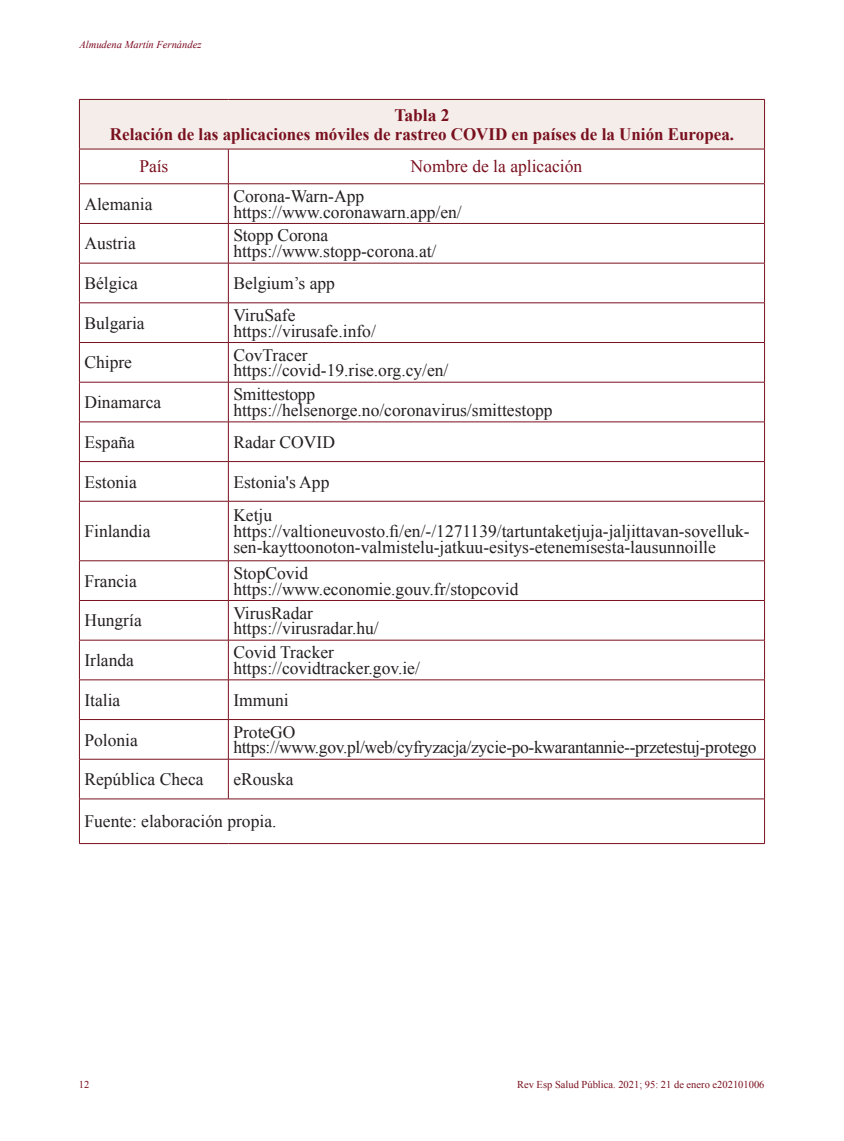
<style>
.page{position:relative;width:844px;height:1141px;background:#fff}
.page>*{position:absolute;margin:0;border:0;box-sizing:border-box;transform-origin:0 0}
.t1{font:17.5px/15.8px "Times New Roman";color:#231f20}
.t2{font:17.5px/15.8px "Times New Roman";letter-spacing:-.02em;color:#231f20}
.t3{font:700 17.5px/19.2px "Times New Roman";color:#79101e;text-align:center}
.t4{font:17.5px "Times New Roman";color:#79101e}
.t5{font:10.5px "Times New Roman";color:#79101e}
.t6{font:italic 10.5px "Times New Roman";color:#7a071e}
</style>
<div class="page">
<div style="left:79px;top:99px;width:685px;height:50px;background:#f4edea"></div>
<svg style="left:80px;top:150px;width:684px;height:649px"></svg>
<hr style="left:79px;top:100px;width:1px;height:49px;background:#79101e">
<hr style="left:764px;top:100px;width:1px;height:49px;background:#79101e">
<hr style="left:79px;top:99px;width:149px;height:1px;background:#79101e">
<hr style="left:228px;top:99px;width:536px;height:1px;background:#79101e">
<hr style="left:79px;top:149px;width:149px;height:1px;background:#79101e">
<hr style="left:79px;top:149px;width:1px;height:35px;background:#79101e">
<hr style="left:228px;top:149px;width:536px;height:1px;background:#79101e">
<hr style="left:228px;top:149px;width:1px;height:35px;background:#79101e">
<hr style="left:764px;top:149px;width:1px;height:35px;background:#79101e">
<hr style="left:79px;top:184px;width:1px;height:39px;background:#79101e">
<hr style="left:228px;top:184px;width:1px;height:39px;background:#79101e">
<hr style="left:764px;top:184px;width:1px;height:39px;background:#79101e">
<hr style="left:228px;top:224px;width:1px;height:39px;background:#79101e">
<hr style="left:228px;top:263px;width:1px;height:40px;background:#79101e">
<hr style="left:764px;top:263px;width:1px;height:40px;background:#79101e">
<hr style="left:228px;top:303px;width:1px;height:39px;background:#79101e">
<hr style="left:764px;top:303px;width:1px;height:39px;background:#79101e">
<hr style="left:228px;top:343px;width:1px;height:39px;background:#79101e">
<hr style="left:764px;top:343px;width:1px;height:39px;background:#79101e">
<hr style="left:228px;top:382px;width:1px;height:40px;background:#79101e">
<hr style="left:764px;top:382px;width:1px;height:40px;background:#79101e">
<hr style="left:228px;top:422px;width:1px;height:39px;background:#79101e">
<hr style="left:764px;top:422px;width:1px;height:39px;background:#79101e">
<hr style="left:228px;top:462px;width:1px;height:39px;background:#79101e">
<hr style="left:764px;top:462px;width:1px;height:39px;background:#79101e">
<hr style="left:228px;top:501px;width:1px;height:60px;background:#79101e">
<hr style="left:764px;top:501px;width:1px;height:60px;background:#79101e">
<hr style="left:228px;top:561px;width:1px;height:39px;background:#79101e">
<hr style="left:764px;top:561px;width:1px;height:39px;background:#79101e">
<hr style="left:228px;top:601px;width:1px;height:39px;background:#79101e">
<hr style="left:764px;top:601px;width:1px;height:39px;background:#79101e">
<hr style="left:228px;top:640px;width:1px;height:40px;background:#79101e">
<hr style="left:764px;top:640px;width:1px;height:40px;background:#79101e">
<hr style="left:228px;top:680px;width:1px;height:39px;background:#79101e">
<hr style="left:764px;top:680px;width:1px;height:39px;background:#79101e">
<hr style="left:228px;top:720px;width:1px;height:39px;background:#79101e">
<hr style="left:764px;top:720px;width:1px;height:39px;background:#79101e">
<hr style="left:228px;top:759px;width:1px;height:40px;background:#79101e">
<hr style="left:764px;top:759px;width:1px;height:40px;background:#79101e">
<hr style="left:764px;top:799px;width:1px;height:44px;background:#79101e">
<hr style="left:79px;top:224px;width:1px;height:39px;background:#79101e">
<hr style="left:79px;top:263px;width:1px;height:40px;background:#79101e">
<hr style="left:79px;top:303px;width:1px;height:39px;background:#79101e">
<hr style="left:79px;top:343px;width:1px;height:39px;background:#79101e">
<hr style="left:79px;top:382px;width:1px;height:40px;background:#79101e">
<hr style="left:79px;top:422px;width:1px;height:39px;background:#79101e">
<hr style="left:79px;top:462px;width:1px;height:39px;background:#79101e">
<hr style="left:79px;top:501px;width:1px;height:60px;background:#79101e">
<hr style="left:79px;top:561px;width:1px;height:39px;background:#79101e">
<hr style="left:79px;top:601px;width:1px;height:39px;background:#79101e">
<hr style="left:79px;top:640px;width:1px;height:40px;background:#79101e">
<hr style="left:79px;top:680px;width:1px;height:39px;background:#79101e">
<hr style="left:79px;top:720px;width:1px;height:39px;background:#79101e">
<hr style="left:79px;top:759px;width:1px;height:40px;background:#79101e">
<hr style="left:79px;top:799px;width:1px;height:44px;background:#79101e">
<hr style="left:79px;top:183px;width:149px;height:1px;background:#79101e">
<hr style="left:79px;top:223px;width:149px;height:1px;background:#79101e">
<hr style="left:79px;top:263px;width:149px;height:1px;background:#79101e">
<hr style="left:79px;top:303px;width:149px;height:1px;background:#79101e">
<hr style="left:79px;top:342px;width:149px;height:1px;background:#79101e">
<hr style="left:79px;top:382px;width:149px;height:1px;background:#79101e">
<hr style="left:79px;top:422px;width:149px;height:1px;background:#79101e">
<hr style="left:79px;top:461px;width:149px;height:1px;background:#79101e">
<hr style="left:79px;top:501px;width:149px;height:1px;background:#79101e">
<hr style="left:79px;top:560px;width:149px;height:1px;background:#79101e">
<hr style="left:79px;top:600px;width:149px;height:1px;background:#79101e">
<hr style="left:79px;top:640px;width:149px;height:1px;background:#79101e">
<hr style="left:79px;top:680px;width:149px;height:1px;background:#79101e">
<hr style="left:79px;top:719px;width:149px;height:1px;background:#79101e">
<hr style="left:79px;top:759px;width:149px;height:1px;background:#79101e">
<hr style="left:79px;top:799px;width:149px;height:1px;background:#79101e">
<hr style="left:79px;top:843px;width:149px;height:1px;background:#79101e">
<hr style="left:228px;top:843px;width:536px;height:1px;background:#79101e">
<hr style="left:764px;top:224px;width:1px;height:39px;background:#79101e">
<hr style="left:228px;top:183px;width:536px;height:1px;background:#79101e">
<hr style="left:228px;top:223px;width:536px;height:1px;background:#79101e">
<hr style="left:228px;top:263px;width:536px;height:1px;background:#79101e">
<hr style="left:228px;top:303px;width:536px;height:1px;background:#79101e">
<hr style="left:228px;top:342px;width:536px;height:1px;background:#79101e">
<hr style="left:228px;top:382px;width:536px;height:1px;background:#79101e">
<hr style="left:228px;top:422px;width:536px;height:1px;background:#79101e">
<hr style="left:228px;top:461px;width:536px;height:1px;background:#79101e">
<hr style="left:228px;top:501px;width:536px;height:1px;background:#79101e">
<hr style="left:228px;top:560px;width:536px;height:1px;background:#79101e">
<hr style="left:228px;top:600px;width:536px;height:1px;background:#79101e">
<hr style="left:228px;top:640px;width:536px;height:1px;background:#79101e">
<hr style="left:228px;top:680px;width:536px;height:1px;background:#79101e">
<hr style="left:228px;top:719px;width:536px;height:1px;background:#79101e">
<hr style="left:228px;top:759px;width:536px;height:1px;background:#79101e">
<hr style="left:228px;top:799px;width:536px;height:1px;background:#79101e">
<p class="t6" style="left:79px;top:38px;width:123px">Almudena Martín Fernández</p>
<p class="t3" style="left:110px;top:105px;width:625px">Tabla 2<br>Relación de las aplicaciones móviles de rastreo COVID en países de la Unión Europea.</p>
<p class="t4" style="left:139px;top:155px;width:30px">País</p>
<p class="t4" style="left:410px;top:155px;width:173px">Nombre de la aplicación</p>
<p class="t1" style="left:84px;top:196px;width:70px">Alemania</p>
<p class="t1" style="left:233px;top:188px;width:230px">Corona-Warn-App https://www.coronawarn.app/en/</p>
<p class="t1" style="left:84px;top:235px;width:53px">Austria</p>
<p class="t1" style="left:233px;top:227px;width:205px">Stopp Corona https://www.stopp-corona.at/</p>
<p class="t1" style="left:84px;top:275px;width:55px">Bélgica</p>
<p class="t1" style="left:233px;top:275px;width:103px">Belgium’s app</p>
<p class="t1" style="left:84px;top:315px;width:62px">Bulgaria</p>
<p class="t1" style="left:233px;top:307px;width:144px">ViruSafe https://virusafe.info/</p>
<p class="t1" style="left:84px;top:354px;width:49px">Chipre</p>
<p class="t1" style="left:233px;top:347px;width:217px">CovTracer https://covid-19.rise.org.cy/en/</p>
<p class="t1" style="left:84px;top:394px;width:78px">Dinamarca</p>
<p class="t1" style="left:233px;top:386px;width:321px">Smittestopp https://helsenorge.no/coronavirus/smittestopp</p>
<p class="t1" style="left:84px;top:434px;width:52px">España</p>
<p class="t1" style="left:233px;top:434px;width:103px">Radar COVID</p>
<p class="t1" style="left:84px;top:474px;width:54px">Estonia</p>
<p class="t1" style="left:233px;top:474px;width:98px">Estonia's App</p>
<p class="t1" style="left:84px;top:523px;width:68px">Finlandia</p>
<p class="t1" style="left:233px;top:507px;width:517px">Ketju https://valtioneuvosto.fi/en/-/1271139/tartuntaketjuja-jaljittavan-sovelluk&shy;sen-kayttoonoton-valmistelu-jatkuu-esitys-etenemisesta-lausunnoille</p>
<p class="t1" style="left:84px;top:573px;width:54px">Francia</p>
<p class="t1" style="left:233px;top:565px;width:286px">StopCovid https://www.economie.gouv.fr/stopcovid</p>
<p class="t1" style="left:84px;top:612px;width:59px">Hungría</p>
<p class="t1" style="left:233px;top:605px;width:147px">VirusRadar https://virusradar.hu/</p>
<p class="t1" style="left:84px;top:652px;width:51px">Irlanda</p>
<p class="t1" style="left:233px;top:644px;width:188px">Covid Tracker https://covidtracker.gov.ie/</p>
<p class="t1" style="left:84px;top:692px;width:37px">Italia</p>
<p class="t1" style="left:233px;top:692px;width:57px">Immuni</p>
<p class="t1" style="left:84px;top:731px;width:55px">Polonia</p>
<p class="t2" style="left:233px;top:724px;width:524px">ProteGO https://www.gov.pl/web/cyfryzacja/zycie-po-kwarantannie--przetestuj-protego</p>
<p class="t1" style="left:84px;top:771px;width:121px">República Checa</p>
<p class="t1" style="left:233px;top:771px;width:62px">eRouska</p>
<p class="t1" style="left:84px;top:813px;width:193px">Fuente: elaboración propia.</p>
<p class="t5" style="left:79px;top:1077px;width:12px">12</p>
<p class="t5" style="left:517px;top:1077px;width:249px">Rev Esp Salud Pública. 2021; 95: 21 de enero e202101006</p>
</div>
